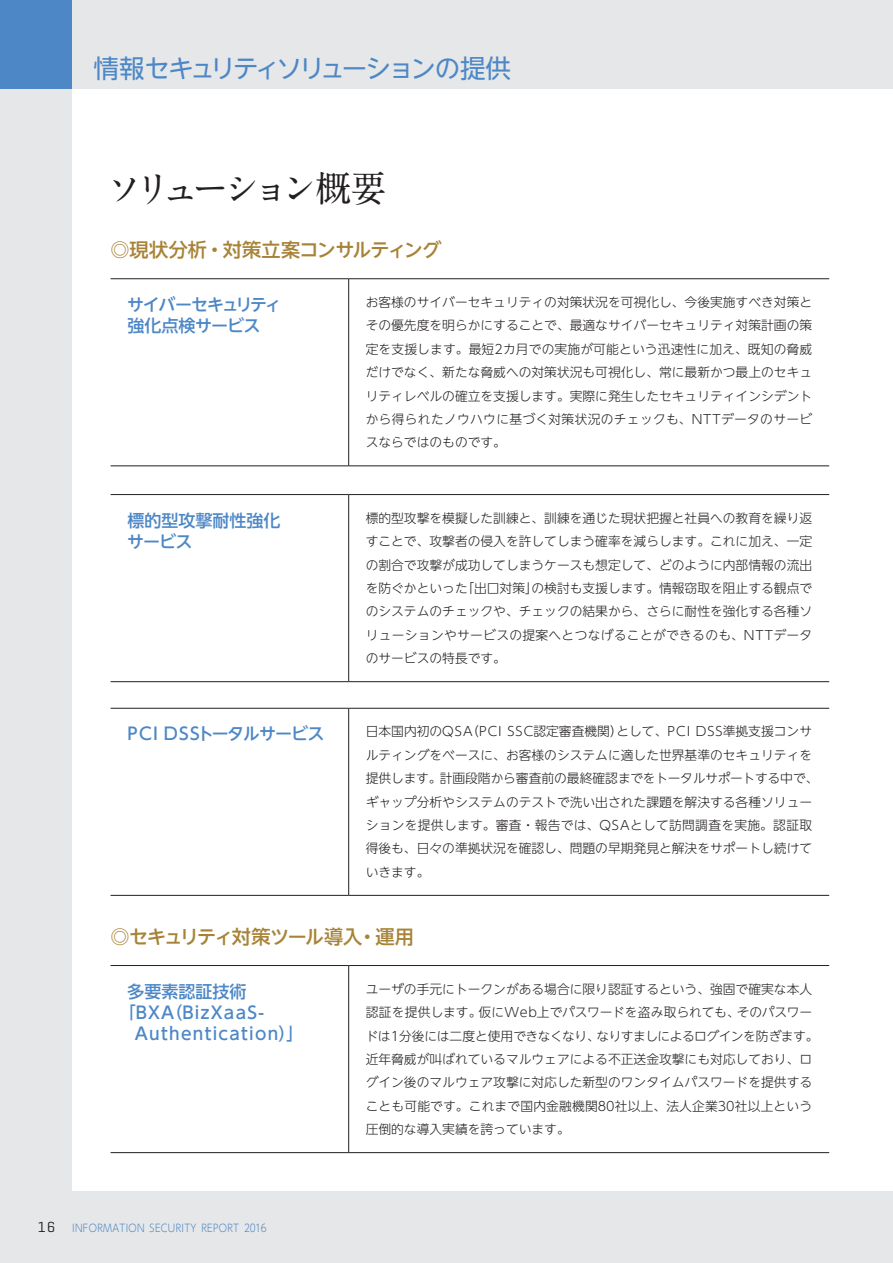
<style>
.page{position:relative;width:893px;height:1263px;background:#e6e7e9}
.page>*{position:absolute;margin:0;border:0;box-sizing:border-box;transform-origin:0 0}
.リード{font:700 36.15px "A1 Mincho Std";letter-spacing:-.185em;color:#231f20}
.t1{font:25.5px "UD Shin Go NT Pr 6 N";letter-spacing:-.1em;color:#4d87c6}
.リード-2{font:500 19.2px "UD Shin Go NT Pr 6 N";letter-spacing:-.03em;color:#a78337}
.リード-3{font:500 19.2px "UD Shin Go NT Pr 6 N";letter-spacing:-.065em;color:#a78337}
.キャプション{font:500 16.95px "UD Shin Go NT Pr 6 N";letter-spacing:.075em;color:#4d87c6}
.キャプション-2{font:500 16.95px "UD Shin Go NT Pr 6 N";color:#4d87c6}
.キャプション-3{font:500 16.95px "UD Shin Go NT Pr 6 N";letter-spacing:-.045em;color:#4d87c6}
.キャプション-4{font:500 16.95px "UD Shin Go NT Pr 6 N";letter-spacing:-.08em;color:#4d87c6}
.キャプション-5{font:500 16.95px "UD Shin Go NT Pr 6 N";letter-spacing:-.025em;color:#4d87c6}
.本文_新ゴL{font:300 12.75px/23.4px "UD Shin Go NT Pr 6 N";color:#231f20}
.t2{font:300 10.65px "UD Shin Go NT Pr 6 N";letter-spacing:.035em;color:#4d87c6;scale:.85 1}
.s1{font-family:"Geogrotesque";font-weight:400;font-size:14.85px;color:#231f20}
</style>
<div class="page">
<div style="left:72px;top:89px;width:821px;height:1102px;background:#fff"></div>
<div style="left:0;top:0;width:72px;height:89px;background:#4d87c6"></div>
<hr style="left:111px;top:965px;width:238px;height:1px;background:#231f20">
<hr style="left:348px;top:966px;width:1px;height:186px;background:#231f20">
<hr style="left:111px;top:1152px;width:238px;height:1px;background:#231f20">
<hr style="left:349px;top:965px;width:480px;height:1px;background:#231f20">
<hr style="left:349px;top:1152px;width:480px;height:1px;background:#231f20">
<hr style="left:111px;top:278px;width:238px;height:1px;background:#231f20">
<hr style="left:348px;top:279px;width:1px;height:187px;background:#231f20">
<hr style="left:111px;top:466px;width:238px;height:1px;background:#231f20">
<hr style="left:349px;top:278px;width:480px;height:1px;background:#231f20">
<hr style="left:349px;top:466px;width:480px;height:1px;background:#231f20">
<hr style="left:111px;top:494px;width:238px;height:1px;background:#231f20">
<hr style="left:348px;top:495px;width:1px;height:186px;background:#231f20">
<hr style="left:111px;top:681px;width:238px;height:1px;background:#231f20">
<hr style="left:349px;top:494px;width:480px;height:1px;background:#231f20">
<hr style="left:349px;top:681px;width:480px;height:1px;background:#231f20">
<hr style="left:111px;top:708px;width:238px;height:1px;background:#231f20">
<hr style="left:348px;top:708px;width:1px;height:187px;background:#231f20">
<hr style="left:111px;top:895px;width:238px;height:1px;background:#231f20">
<hr style="left:349px;top:708px;width:480px;height:1px;background:#231f20">
<hr style="left:349px;top:895px;width:480px;height:1px;background:#231f20">
<h2 class="t1" style="left:94px;top:47px;width:419px">情報セキュリティソリューションの提供</h2>
<p class="リード" style="left:106px;top:159px;width:282px">ソリューション概要</p>
<p class="リード-2" style="left:111px;top:234px;width:332px">◎現状分析・対策立案コンサルティング</p>
<p class="キャプション-4" style="left:127px;top:291px;width:156px">サイバーセキュリティ</p>
<p class="キャプション-5" style="left:128px;top:312px;width:134px">強化点検サービス</p>
<p class="本文_新ゴL" style="left:366px;top:290px;width:448px;text-align:justify">お客様のサイバーセキュリティの対策状況を可視化し、今後実施すべき対策とその優先度を明らかにすることで、最適なサイバーセキュリティ対策計画の策定を支援します。最短2カ月での実施が可能という迅速性に加え、既知の脅威だけでなく、新たな脅威への対策状況も可視化し、常に最新かつ最上のセキュリティレベルの確立を支援します。実際に発生したセキュリティインシデントから得られたノウハウに基づく対策状況のチェックも、NTTデータのサービスならではのものです。</p>
<p class="キャプション-2" style="left:128px;top:506px;width:155px">標的型攻撃耐性強化</p>
<p class="キャプション-2" style="left:127px;top:528px;width:67px">サービス</p>
<p class="本文_新ゴL" style="left:366px;top:506px;width:448px;text-align:justify">標的型攻撃を模擬した訓練と、訓練を通じた現状把握と社員への教育を繰り返すことで、攻撃者の侵入を許してしまう確率を減らします。これに加え、一定の割合で攻撃が成功してしまうケースも想定して、どのように内部情報の流出を防ぐかといった「出口対策」の検討も支援します。情報窃取を阻止する観点でのシステムのチェックや、チェックの結果から、さらに耐性を強化する各種ソリューションやサービスの提案へとつなげることができるのも、NTTデータのサービスの特長です。</p>
<p class="キャプション-3" style="left:128px;top:720px;width:199px">PCI DSSトータルサービス</p>
<p class="本文_新ゴL" style="left:366px;top:719px;width:454px">日本国内初のQSA（PCI SSC認定審査機関）として、PCI DSS準拠支援コンサルティングをベースに、お客様のシステムに適した世界基準のセキュリティを提供します。計画段階から審査前の最終確認までをトータルサポートする中で、ギャップ分析やシステムのテストで洗い出された課題を解決する各種ソリューションを提供します。審査・報告では、QSAとして訪問調査を実施。認証取得後も、日々の準拠状況を確認し、問題の早期発見と解決をサポートし続けていきます。</p>
<p class="リード-3" style="left:111px;top:921px;width:305px">◎セキュリティ対策ツール導入・運用</p>
<p class="キャプション-2" style="left:128px;top:977px;width:121px">多要素認証技術</p>
<p class="キャプション" style="left:119px;top:998px;width:147px">「BXA（BizXaaS-</p>
<p class="キャプション" style="left:135px;top:1020px;width:170px">Authentication）」</p>
<p class="本文_新ゴL" style="left:366px;top:977px;width:454px">ユーザの手元にトークンがある場合に限り認証するという、強固で確実な本人認証を提供します。仮にWeb上でパスワードを盗み取られても、そのパスワードは1分後には二度と使用できなくなり、なりすましによるログインを防ぎます。近年脅威が叫ばれているマルウェアによる不正送金攻撃にも対応しており、ログイン後のマルウェア攻撃に対応した新型のワンタイムパスワードを提供することも可能です。これまで国内金融機関80社以上、法人企業30社以上という圧倒的な導入実績を誇っています。</p>
<p class="t2" style="left:38px;top:1219px;width:271px"><span class="s1">16</span> INFORMATION SECURITY REPORT 2016</p>
</div>
